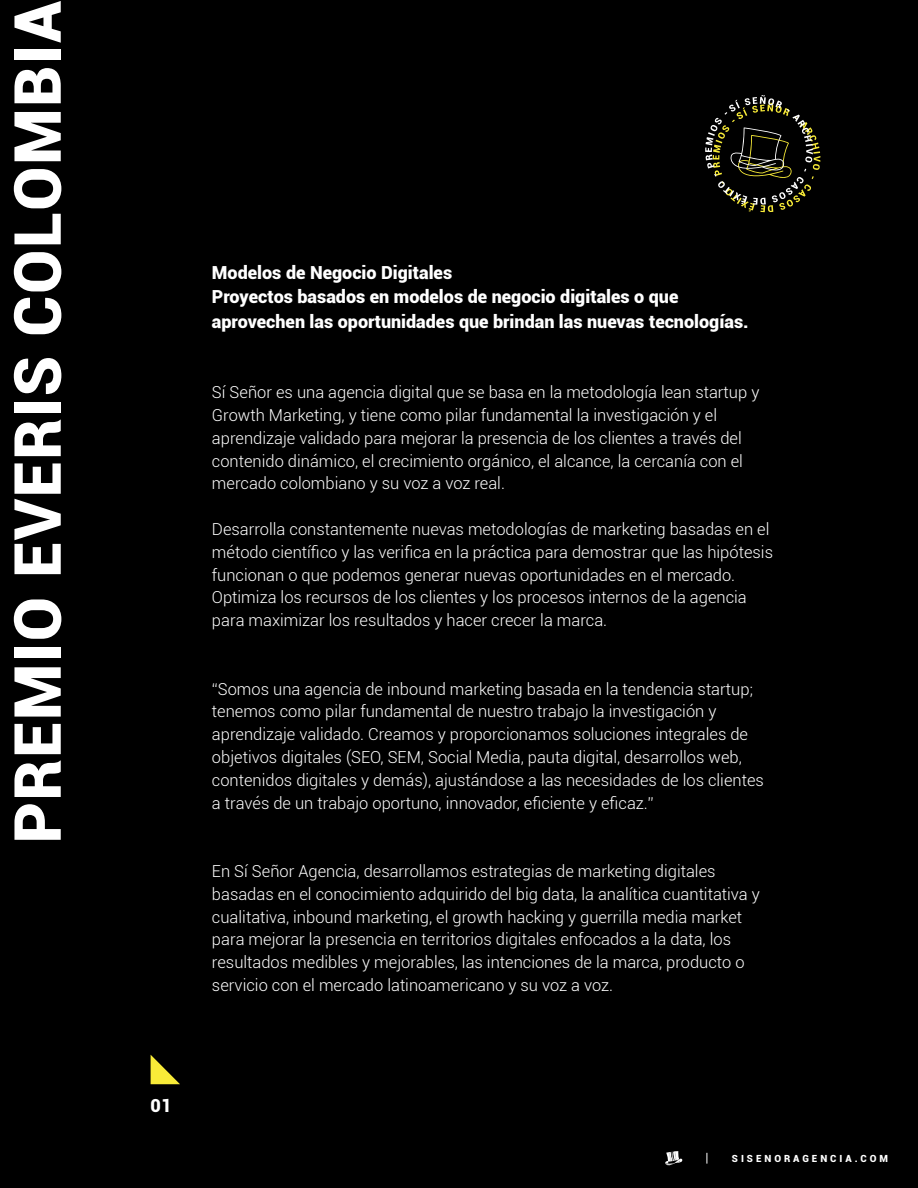
<style>
.page{position:relative;width:918px;height:1188px;background:#000}
.page>*{position:absolute;margin:0;border:0;box-sizing:border-box;transform-origin:0 0}
.t1{font:900 65.1px "Roboto";letter-spacing:.02em;color:#fff}
.t2{font:900 18px/24.6px "Roboto";color:#fff}
.t3{font:300 16.5px/22.8px "Roboto";color:#fff}
.t4{font:900 9.9px "Roboto";letter-spacing:.3em;color:#fff}
</style>
<div class="page">
<svg style="left:665px;top:1151px;width:18px;height:15px"></svg>
<svg style="left:705px;top:95px;width:115px;height:117px;background:#212015"></svg>
<svg style="left:151px;top:1055px;width:29px;height:29px"></svg>
<h1 class="t1" style="left:-9px;top:843px;width:844px;rotate:-90deg">PREMIO EVERIS COLOMBIA</h1>
<p class="t2" style="left:151px;top:1093px;width:22px">01</p>
<p class="t2" style="left:212px;top:259px;width:538px">Modelos de Negocio Digitales<br>Proyectos basados en modelos de negocio digitales o que aprovechen las oportunidades que brindan las nuevas tecnologías.</p>
<p class="t3" style="left:212px;top:380px;width:549px">Sí Señor es una agencia digital que se basa en la metodología lean startup y Growth Marketing, y tiene como pilar fundamental la investigación y el aprendizaje validado para mejorar la presencia de los clientes a través del contenido dinámico, el crecimiento orgánico, el alcance, la cercanía con el mercado colombiano y su voz a voz real.</p>
<p class="t3" style="left:212px;top:517px;width:563px">Desarrolla constantemente nuevas metodologías de marketing basadas en el método científico y las verifica en la práctica para demostrar que las hipótesis funcionan o que podemos generar nuevas oportunidades en el mercado.<br>Optimiza los recursos de los clientes y los procesos internos de la agencia para maximizar los resultados y hacer crecer la marca.</p>
<p class="t3" style="left:212px;top:677px;width:554px">“Somos una agencia de inbound marketing basada en la tendencia startup; tenemos como pilar fundamental de nuestro trabajo la investigación y aprendizaje validado. Creamos y proporcionamos soluciones integrales de objetivos digitales (SEO, SEM, Social Media, pauta digital, desarrollos web, contenidos digitales y demás), ajustándose a las necesidades de los clientes a través de un trabajo oportuno, innovador, eficiente y eficaz.”</p>
<p class="t3" style="left:212px;top:859px;width:549px">En Sí Señor Agencia, desarrollamos estrategias de marketing digitales basadas en el conocimiento adquirido del big data, la analítica cuantitativa y cualitativa, inbound marketing, el growth hacking y guerrilla media market para mejorar la presencia en territorios digitales enfocados a la data, los resultados medibles y mejorables, las intenciones de la marca, producto o servicio con el mercado latinoamericano y su voz a voz.</p>
<p class="t4" style="left:732px;top:1151px;width:158px">SISENORAGENCIA.COM</p>
</div>
